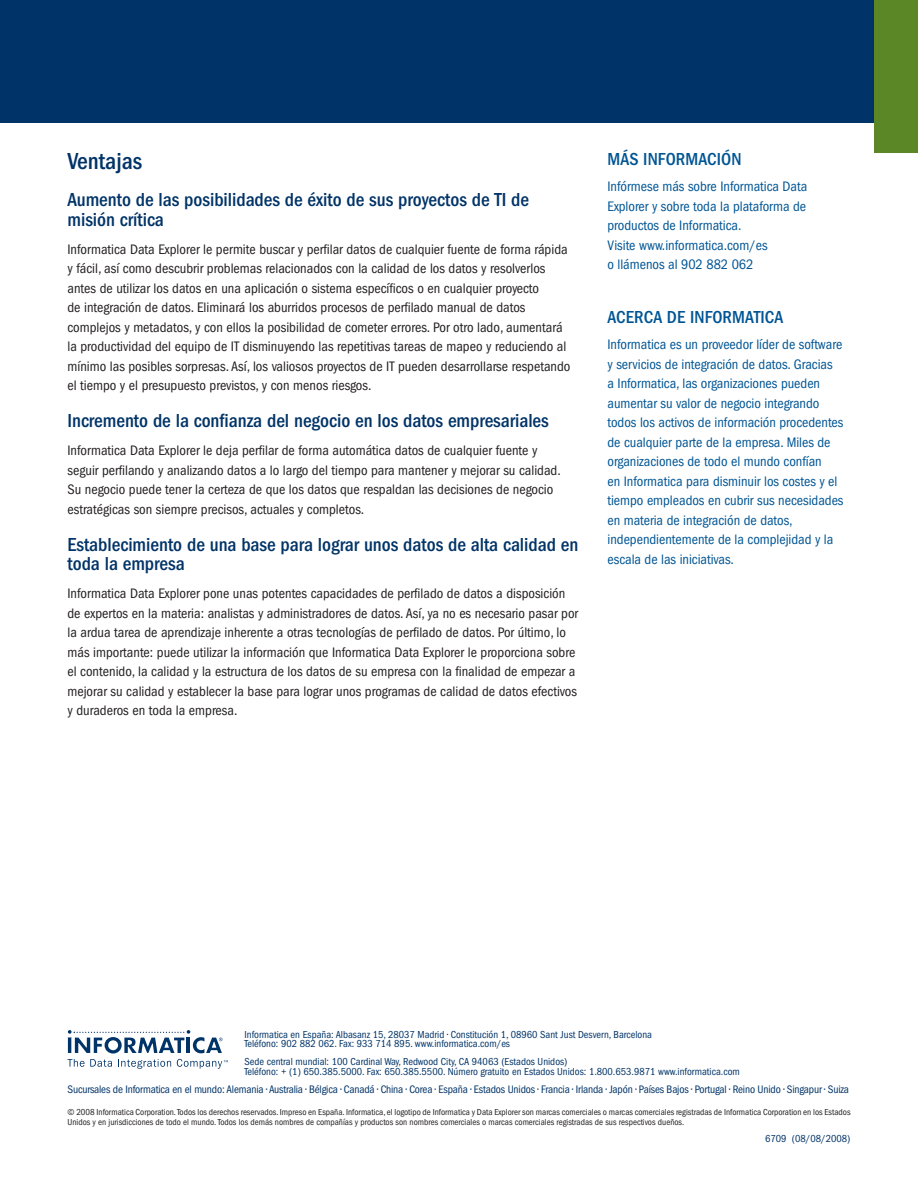
<style>
.page{position:relative;width:918px;height:1188px;background:#fff}
.page>*{position:absolute;margin:0;border:0;box-sizing:border-box;transform-origin:0 0}
.Subhead_1{font:500 condensed 24px "ITC Franklin Gothic Std";color:#003367}
.Subhead_2{font:500 condensed 19.5px/19.5px "ITC Franklin Gothic Std";color:#003367}
.Callout_Heading{font:500 condensed 18px "ITC Franklin Gothic Std";letter-spacing:.005em;color:#005594}
.Body_Text{font:condensed 14.25px/19.5px "ITC Franklin Gothic Std";color:#231f20}
.Callout_Text{font:condensed 14.25px/19.5px "ITC Franklin Gothic Std";color:#005594}
.Company_Offices{font:condensed 11.25px "ITC Franklin Gothic Std";letter-spacing:-.015em;color:#003367}
.Company_Address{font:condensed 10.5px "ITC Franklin Gothic Std";color:#003367}
.Copyright{font:condensed 9px/10.5px "ITC Franklin Gothic Std";color:#231f20}
</style>
<div class="page">
<div style="left:0;top:0;width:918px;height:123px;background:#003367"></div>
<div style="left:874px;top:0;width:44px;height:153px;background:#5c8727"></div>
<svg style="left:68px;top:1030px;width:160px;height:39px"></svg>
<p class="Subhead_1" style="left:68px;top:148px;width:76px">Ventajas</p>
<p class="Subhead_2" style="left:68px;top:190px;width:463px">Aumento de las posibilidades de éxito de sus proyectos de TI de misión crítica</p>
<p class="Body_Text" style="left:68px;top:240px;width:505px">Informatica Data Explorer le permite buscar y perfilar datos de cualquier fuente de forma rápida y fácil, así como descubrir problemas relacionados con la calidad de los datos y resolverlos antes de utilizar los datos en una aplicación o sistema específicos o en cualquier proyecto<br>de integración de datos. Eliminará los aburridos procesos de perfilado manual de datos complejos y metadatos, y con ellos la posibilidad de cometer errores. Por otro lado, aumentará la productividad del equipo de IT disminuyendo las repetitivas tareas de mapeo y reduciendo al mínimo las posibles sorpresas. Así, los valiosos proyectos de IT pueden desarrollarse respetando el tiempo y el presupuesto previstos, y con menos riesgos.</p>
<p class="Subhead_2" style="left:68px;top:411px;width:483px">Incremento de la confianza del negocio en los datos empresariales</p>
<p class="Body_Text" style="left:68px;top:441px;width:495px">Informatica Data Explorer le deja perfilar de forma automática datos de cualquier fuente y seguir perfilando y analizando datos a lo largo del tiempo para mantener y mejorar su calidad.<br>Su negocio puede tener la certeza de que los datos que respaldan las decisiones de negocio estratégicas son siempre precisos, actuales y completos.</p>
<p class="Subhead_2" style="left:68px;top:535px;width:512px">Establecimiento de una base para lograr unos datos de alta calidad en toda la empresa</p>
<p class="Body_Text" style="left:68px;top:584px;width:512px">Informatica Data Explorer pone unas potentes capacidades de perfilado de datos a disposición de expertos en la materia: analistas y administradores de datos. Así, ya no es necesario pasar por la ardua tarea de aprendizaje inherente a otras tecnologías de perfilado de datos. Por último, lo más importante: puede utilizar la información que Informatica Data Explorer le proporciona sobre el contenido, la calidad y la estructura de los datos de su empresa con la finalidad de empezar a mejorar su calidad y establecer la base para lograr unos programas de calidad de datos efectivos y duraderos en toda la empresa.</p>
<p class="Callout_Heading" style="left:608px;top:149px;width:133px">MÁS INFORMACIÓN</p>
<p class="Callout_Text" style="left:608px;top:177px;width:201px">Infórmese más sobre Informatica Data<br>Explorer y sobre toda la plataforma de productos de Informatica.<br>Visite www.informatica.com/es<br>o llámenos al 902 882 062</p>
<p class="Callout_Heading" style="left:608px;top:307px;width:177px">ACERCA DE INFORMATICA</p>
<p class="Callout_Text" style="left:608px;top:335px;width:238px">Informatica es un proveedor líder de software y servicios de integración de datos. Gracias<br>a Informatica, las organizaciones pueden aumentar su valor de negocio integrando todos los activos de información procedentes de cualquier parte de la empresa. Miles de organizaciones de todo el mundo confían<br>en Informatica para disminuir los costes y el tiempo empleados en cubrir sus necesidades en materia de integración de datos, independientemente de la complejidad y la escala de las iniciativas.</p>
<p class="Company_Address" style="left:245px;top:1028px;width:409px">Informatica en España: Albasanz 15, 28037 Madrid • Constitución 1, 08960 Sant Just Desvern, Barcelona</p>
<p class="Company_Address" style="left:245px;top:1038px;width:267px">Teléfono: 902 882 062. Fax: 933 714 895. www.informatica.com/es</p>
<p class="Company_Address" style="left:245px;top:1056px;width:324px">Sede central mundial: 100 Cardinal Way, Redwood City, CA 94063 (Estados Unidos)</p>
<p class="Company_Address" style="left:245px;top:1065px;width:497px">Teléfono: + (1) 650.385.5000. Fax: 650.385.5500. Número gratuito en Estados Unidos: 1.800.653.9871 www.informatica.com</p>
<p class="Company_Offices" style="left:68px;top:1083px;width:783px">Sucursales de Informatica en el mundo: Alemania • Australia • Bélgica • Canadá • China • Corea • España • Estados Unidos • Francia • Irlanda • Japón • Países Bajos • Portugal • Reino Unido • Singapur • Suiza</p>
<p class="Copyright" style="left:68px;top:1107px;width:785px">© 2008 Informatica Corporation. Todos los derechos reservados. Impreso en España. Informatica, el logotipo de Informatica y Data Explorer son marcas comerciales o marcas comerciales registradas de Informatica Corporation en los Estados<br>Unidos y en jurisdicciones de todo el mundo. Todos los demás nombres de compañías y productos son nombres comerciales o marcas comerciales registradas de sus respectivos dueños.</p>
<p class="Company_Address" style="left:765px;top:1132px;width:87px">6709 (08/08/2008)</p>
</div>
